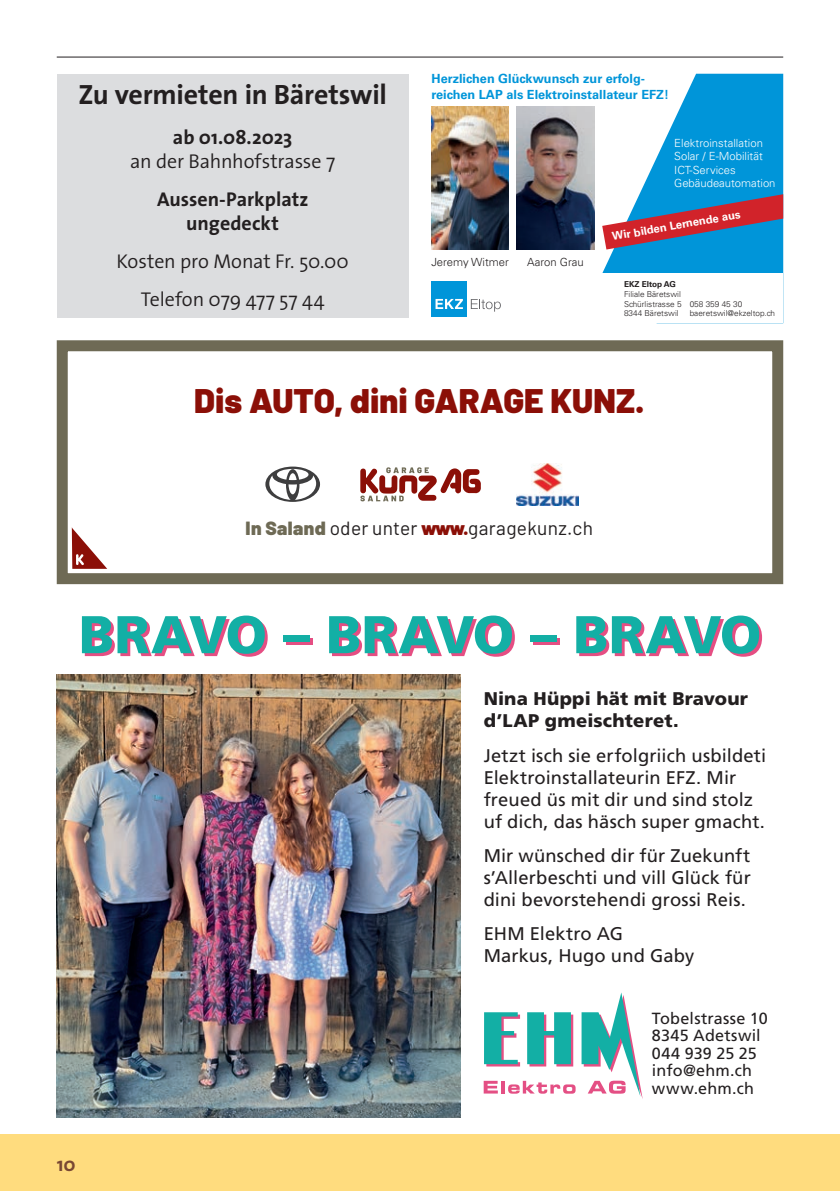
<style>
.page{position:relative;width:840px;height:1191px;background:#fff}
.page>*{position:absolute;margin:0;border:0;box-sizing:border-box;transform-origin:0 0}
.t1{font:900 53px "Frutiger LT Std";letter-spacing:-.015em;color:#13afa5}
.t2{font:900 34px "Barlow";letter-spacing:.005em;color:#8b0f07}
.t3{font:700 28px "The Sans";letter-spacing:-.01em;color:#231f20}
.t4{font:300 20px/38px "The Sans";letter-spacing:-.005em;color:#231f20;text-align:center}
.t5{font:700 20px/24px "The Sans";color:#231f20;text-align:center}
.t6{font:700 20px "The Sans";color:#794833}
.t7{font:19px "Barlow";letter-spacing:.015em;color:#231f20}
.t8{font:18.4px/22px "Frutiger LT Std";letter-spacing:.005em;color:#231f20}
.t9{font:900 18.4px/22px "Frutiger LT Std";letter-spacing:.01em;color:#231f20}
.t10{font:16.2px/17.6px "Frutiger LT Std";letter-spacing:.015em;color:#231f20}
.t11{font:700 12.6px/15.2px "Univers LT Std";color:#0095d9}
.t12{font:300 11.2px/13.4px "Univers LT Std";color:#fff}
.t13{font:300 11.2px "Univers LT Std";color:#231f20}
.t14{font:700 11.2px "Univers LT Std";color:#fff}
.t15{font:300 8.2px/9.8px "Univers LT Std";color:#231f20;text-align:justify}
.t16{font:700 8.2px "Univers LT Std";color:#231f20}
.s1{font-weight:900;color:#6e6a55}
.s2{font-weight:900;color:#8b0f07}
</style>
<div class="page">
<div style="left:0;top:1134px;width:839px;height:57px;background:#ffdc7e"></div>
<hr style="left:57px;top:57px;width:725px;height:1px;background:#231f20">
<div style="left:57px;top:74px;width:351px;height:243px;background:#dcdddf"></div>
<div style="left:57px;top:340px;width:725px;height:244px;border:11px solid #6e6a55"></div>
<svg style="left:72px;top:527px;width:35px;height:42px"></svg>
<img style="left:516px;top:463px;width:62px;height:42px">
<svg style="left:360px;top:467px;width:120px;height:34px"></svg>
<svg style="left:265px;top:466px;width:55px;height:36px"></svg>
<svg style="left:592px;top:74px;width:190px;height:199px;fill:#0095d9"></svg>
<svg style="left:602px;top:194px;width:180px;height:55px;background:#746d90"></svg>
<img style="left:431px;top:106px;width:77px;height:143px">
<img style="left:516px;top:106px;width:78px;height:143px">
<div style="left:431px;top:281px;width:35px;height:35px;background:#0095d9"></div>
<svg style="left:435px;top:299px;width:27px;height:10px"></svg>
<svg style="left:470px;top:299px;width:30px;height:13px"></svg>
<img style="left:57px;top:674px;width:403px;height:443px">
<svg style="left:483px;top:1080px;width:92px;height:13px"></svg>
<svg style="left:581px;top:992px;width:61px;height:105px"></svg>
<svg style="left:484px;top:1012px;width:36px;height:54px"></svg>
<svg style="left:527px;top:1012px;width:46px;height:54px;background:#51b1af"></svg>
<h3 class="t3" style="left:78px;top:71px;width:310px">Zu vermieten in Bäretswil</h3>
<p class="t5" style="left:173px;top:124px;width:121px">ab 01.08.2023</p>
<p class="t4" style="left:130px;top:141px;width:206px">an der Bahnhofstrasse 7</p>
<p class="t5" style="left:157px;top:186px;width:153px">Aussen-Parkplatz ungedeckt</p>
<p class="t4" style="left:116px;top:241px;width:234px">Kosten pro Monat Fr. 50.00<br>Telefon 079 477 57 44</p>
<p class="t11" style="left:431px;top:71px;width:239px">Herzlichen Glückwunsch zur erfolg&shy;reichen LAP als Elektroinstallateur EFZ!</p>
<p class="t12" style="left:674px;top:136px;width:103px">Elektroinstallation<br>Solar / E-Mobilität<br>ICT-Services<br>Gebäudeautomation</p>
<p class="t13" style="left:431px;top:255px;width:79px">Jeremy Witmer</p>
<p class="t13" style="left:527px;top:255px;width:58px">Aaron Grau</p>
<p class="t14" style="left:610px;top:230px;width:131px;rotate:-10deg">Wir bilden Lernende aus</p>
<p class="t16" style="left:623px;top:279px;width:53px">EKZ Eltop AG</p>
<p class="t15" style="left:623px;top:289px;width:59px">Filiale Bäretswil Schürlistrasse 5<br>8344 Bäretswil</p>
<p class="t15" style="left:689px;top:299px;width:87px">058 359 45 30 baeretswil@ekzeltop.ch</p>
<h2 class="t2" style="left:194px;top:375px;width:451px">Dis AUTO, dini GARAGE KUNZ.</h2>
<p class="t7" style="left:245px;top:514px;width:349px"><span class="s1">In Saland</span> oder unter <span class="s2">www.</span>garagekunz.ch</p>
<h1 class="t1" style="left:79px;top:602px;width:683px">BRAVO – BRAVO – BRAVO</h1>
<p class="t9" style="left:483px;top:688px;width:266px">Nina Hüppi hät mit Bravour d’LAP gmeischteret.</p>
<p class="t8" style="left:483px;top:744px;width:284px">Jetzt isch sie erfolgriich usbildeti Elektroinstallateurin EFZ. Mir freued üs mit dir und sind stolz uf dich, das häsch super gmacht.</p>
<p class="t8" style="left:483px;top:844px;width:268px;text-align:justify">Mir wünsched dir für Zuekunft s’Allerbeschti und vill Glück für dini bevorstehendi grossi Reis.</p>
<p class="t8" style="left:483px;top:923px;width:212px">EHM Elektro AG<br>Markus, Hugo und Gaby</p>
<p class="t6" style="left:57px;top:1147px;width:20px">10</p>
<p class="t10" style="left:651px;top:1009px;width:117px">Tobelstrasse 10<br>8345 Adetswil<br>044 939 25 25 info@ehm.ch www.ehm.ch</p>
</div>
